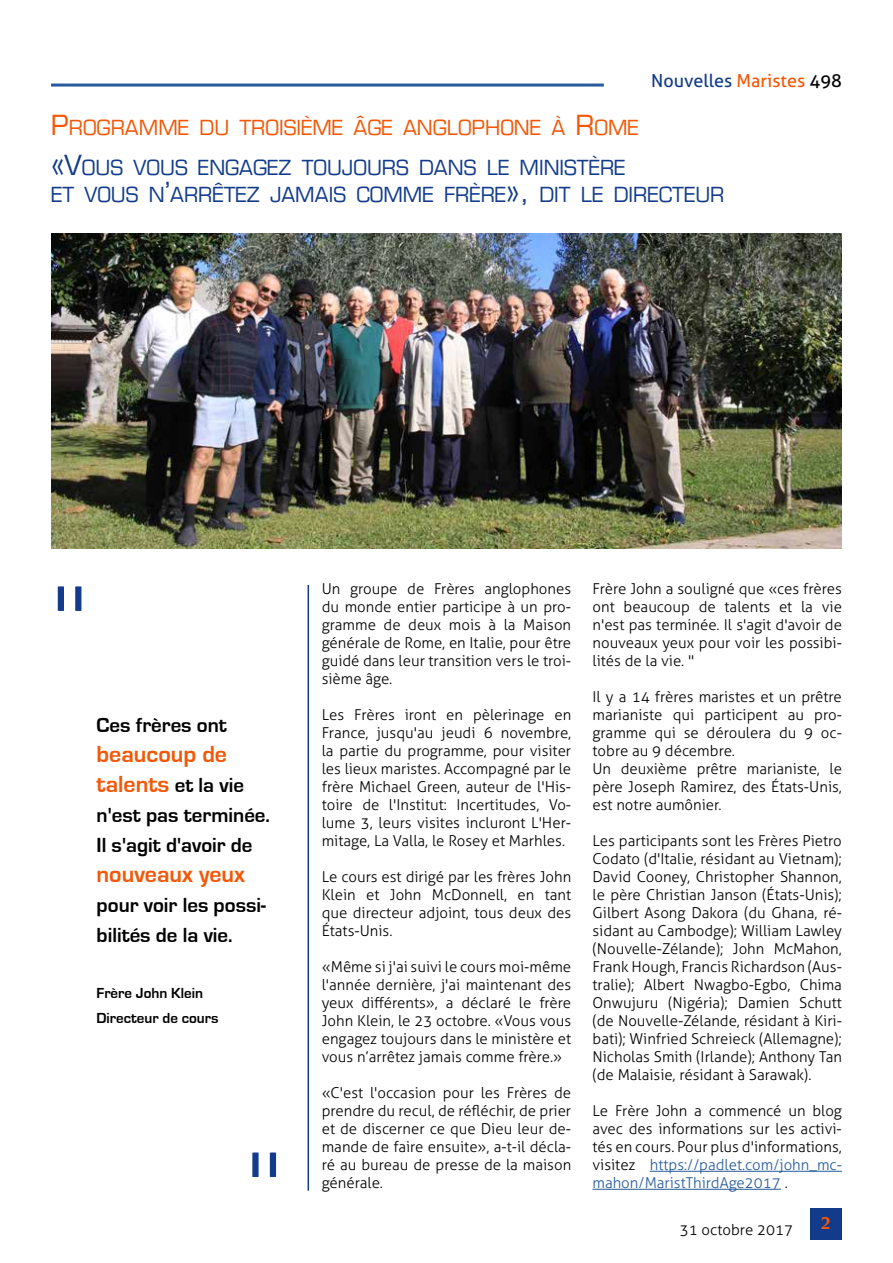
<style>
.page{position:relative;width:893px;height:1263px;background:#fff}
.page>*{position:absolute;margin:0;border:0;box-sizing:border-box;transform-origin:0 0}
.t1{font:300 90px "Aller";color:#123b8b}
.t2{font:700 24px/30px "Eurostile";color:#f45706}
.t3{font:700 21px/30px "Eurostile";color:#000}
.t4{font:20.25px/39.8px "Eurostile";color:#123b8b}
.t5{font:18px "Aller";color:#123b8b}
.t6{font:700 18px "Novarese IT Cby BT";color:#f45706}
.t7{font:300 15px/18px "Aller";color:#000;text-align:justify}
.t8{font:700 15px/24.8px "Eurostile";color:#000}
.s1{color:#f45706}
.s2{color:#000}
.s3{font-size:27px;color:#f45706}
.s4{font-size:27px}
.s5{font-size:21px;color:#000}
.s6{color:#275b9b}
</style>
<div class="page">
<hr style="left:51px;top:84px;width:553px;height:3px;background:#275b9b">
<div style="left:810px;top:1208px;width:32px;height:31px;background:#123b8b"></div>
<hr style="left:308px;top:585px;width:1px;height:606px;background:#123b8b">
<img style="left:51px;top:234px;width:791px;height:315px">
<hr style="left:650px;top:1171px;width:192px;height:1px;background:#275b9b">
<hr style="left:592px;top:1189px;width:189px;height:1px;background:#275b9b">
<p class="t5" style="left:651px;top:69px;width:192px">Nouvelles <span class="s1">Maristes</span> <span class="s2">498</span></p>
<h3 class="t4" style="left:51px;top:108px;width:589px"><span class="s3">P</span><span class="s1">ROGRAMME DU TROISIÈME ÂGE ANGLOPHONE À</span> <span class="s3">R</span><span class="s1">OME </span><span class="s4">«V</span>OUS VOUS ENGAGEZ TOUJOURS DANS LE MINISTÈRE</h3>
<h3 class="t4" style="left:51px;top:175px;width:675px">ET VOUS N<span class="s4">’</span>ARRÊTEZ JAMAIS COMME FRÈRE<span class="s4">»,</span> DIT LE DIRECTEUR</h3>
<h1 class="t1" style="left:51px;top:565px;width:39px">"</h1>
<h3 class="t3" style="left:97px;top:710px;width:132px">Ces frères ont</h3>
<h2 class="t2" style="left:97px;top:739px;width:149px">beaucoup de talents <span class="s5">et la vie</span></h2>
<h3 class="t3" style="left:97px;top:800px;width:175px">n'est pas terminée.<br>Il s'agit d'avoir de</h3>
<h2 class="t2" style="left:97px;top:859px;width:150px">nouveaux yeux</h2>
<h3 class="t3" style="left:97px;top:890px;width:171px">pour voir les possi&shy;bilités de la vie.</h3>
<p class="t8" style="left:97px;top:981px;width:123px">Frère John Klein<br>Directeur de cours</p>
<h1 class="t1" style="left:246px;top:1131px;width:39px">"</h1>
<p class="t7" style="left:322px;top:580px;width:251px">Un groupe de Frères anglophones du monde entier participe à un pro&shy;gramme de deux mois à la Maison générale de Rome, en Italie, pour être guidé dans leur transition vers le troi&shy;sième âge.</p>
<p class="t7" style="left:322px;top:706px;width:251px">Les Frères iront en pèlerinage en France, jusqu'au jeudi 6 novembre, la partie du programme, pour visiter les lieux maristes. Accompagné par le frère Michael Green, auteur de l'His&shy;toire de l'Institut: Incertitudes, Vo&shy;lume 3, leurs visites incluront L'Her&shy;mitage, La Valla, le Rosey et Marhles.</p>
<p class="t7" style="left:322px;top:868px;width:251px">Le cours est dirigé par les frères John Klein et John McDonnell, en tant que directeur adjoint, tous deux des États-Unis.</p>
<p class="t7" style="left:322px;top:958px;width:251px">«Même si j'ai suivi le cours moi-même l'année dernière, j'ai maintenant des yeux différents», a déclaré le frère John Klein, le 23 octobre. «Vous vous engagez toujours dans le ministère et vous n’arrêtez jamais comme frère.»</p>
<p class="t7" style="left:322px;top:1084px;width:251px">«C'est l'occasion pour les Frères de prendre du recul, de réfléchir, de prier et de discerner ce que Dieu leur de&shy;mande de faire ensuite», a-t-il décla&shy;ré au bureau de presse de la maison générale.</p>
<p class="t7" style="left:592px;top:580px;width:251px">Frère John a souligné que «ces frères ont beaucoup de talents et la vie n'est pas terminée. Il s'agit d'avoir de nouveaux yeux pour voir les possibi&shy;lités de la vie. "</p>
<p class="t7" style="left:592px;top:688px;width:251px;text-align:left">Il y a 14 frères maristes et un prêtre marianiste qui participent au pro&shy;gramme qui se déroulera du 9 oc&shy;tobre au 9 décembre.<br>Un deuxième prêtre marianiste, le père Joseph Ramirez, des États-Unis, est notre aumônier.</p>
<p class="t7" style="left:592px;top:832px;width:251px">Les participants sont les Frères Pietro Codato (d'Italie, résidant au Vietnam); David Cooney, Christopher Shannon, le père Christian Janson (États-Unis); Gilbert Asong Dakora (du Ghana, ré&shy;sidant au Cambodge); William Lawley (Nouvelle-Zélande); John McMahon, Frank Hough, Francis Richardson (Aus&shy;tralie); Albert Nwagbo-Egbo, Chima Onwujuru (Nigéria); Damien Schutt (de Nouvelle-Zélande, résidant à Kiri&shy;bati); Winfried Schreieck (Allemagne); Nicholas Smith (Irlande); Anthony Tan (de Malaisie, résidant à Sarawak).</p>
<p class="t7" style="left:592px;top:1102px;width:251px">Le Frère John a commencé un blog avec des informations sur les activi&shy;tés en cours. Pour plus d'informations, visitez <span class="s6">https://padlet.com/john_mc&shy;mahon/MaristThirdAge2017</span> .</p>
<p class="t7" style="left:680px;top:1220px;width:115px">31 octobre 2017</p>
<p class="t6" style="left:821px;top:1212px;width:12px">2</p>
</div>
